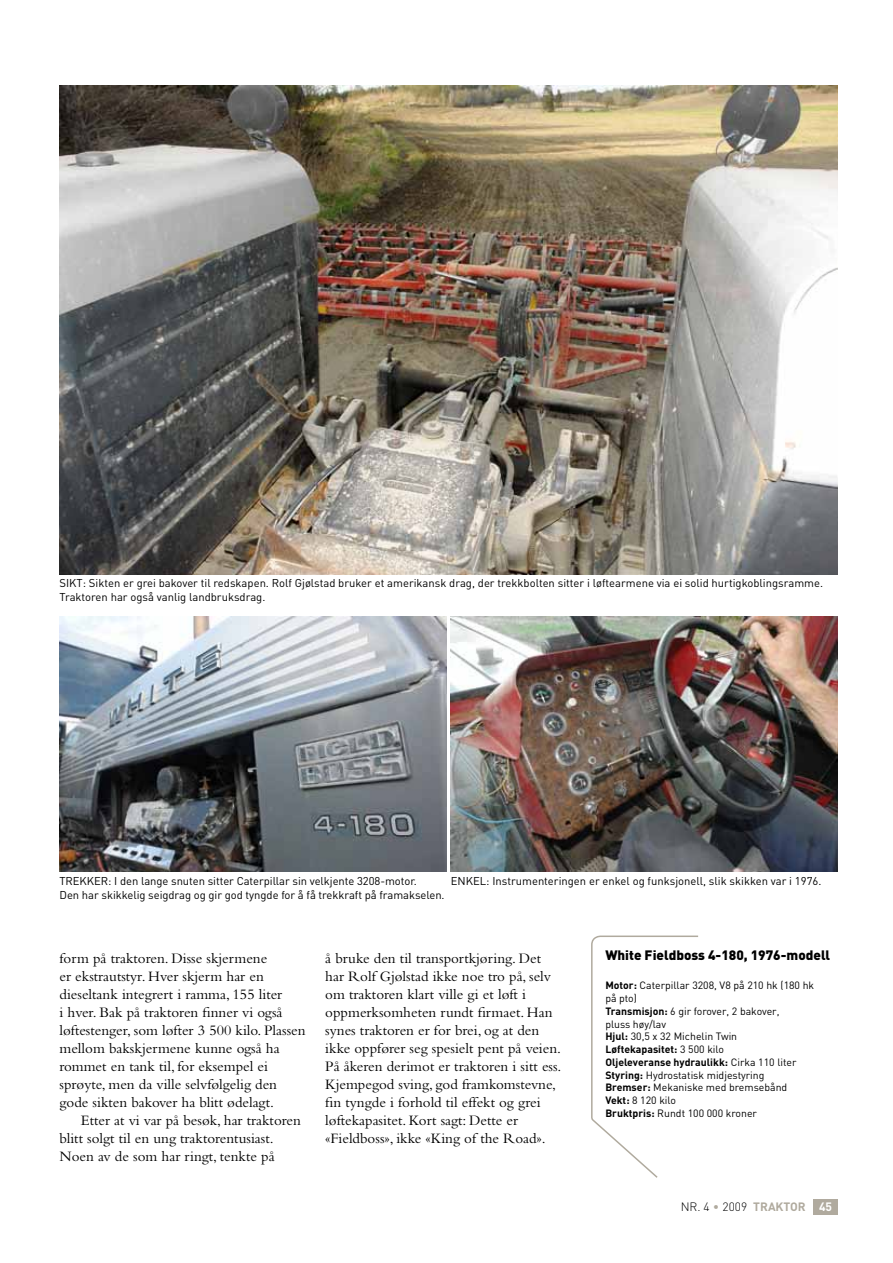
<style>
.page{position:relative;width:893px;height:1263px;background:#fff}
.page>*{position:absolute;margin:0;border:0;box-sizing:border-box;transform-origin:0 0}
.t1{font:15px/18px "Bembo";color:#000}
.t2{font:900 13.5px "DIN";color:#000}
.t3{font:300 12px "DIN";color:#000}
.t4{font:11.25px/13.5px "DIN";color:#000}
.t5{font:10.5px/12.8px "DIN";color:#000}
.s1{font-weight:700}
.s2{color:#b0aa9e}
.s3{font-weight:700;color:#b0aa9e}
.s4{font-weight:700;color:#fff}
</style>
<div class="page">
<img style="left:60px;top:617px;width:386px;height:255px">
<img style="left:451px;top:617px;width:387px;height:255px">
<img style="left:60px;top:85px;width:778px;height:489px">
<svg style="left:591px;top:935px;width:108px;height:243px"></svg>
<div style="left:814px;top:1199px;width:24px;height:16px;background:#b0aa9e"></div>
<p class="t4" style="left:60px;top:576px;width:765px">SIKT: Sikten er grei bakover til redskapen. Rolf Gjølstad bruker et amerikansk drag, der trekkbolten sitter i løftearmene via ei solid hurtigkoblingsramme.<br>Traktoren har også vanlig landbruksdrag.</p>
<p class="t4" style="left:60px;top:874px;width:387px">TREKKER: I den lange snuten sitter Caterpillar sin velkjente 3208-motor.<br>Den har skikkelig seigdrag og gir god tyngde for å få trekkraft på framakselen.</p>
<p class="t4" style="left:451px;top:874px;width:372px">ENKEL: Instrumenteringen er enkel og funksjonell, slik skikken var i 1976.</p>
<p class="t1" style="left:60px;top:949px;width:248px">form på traktoren. Disse skjermene<br>er ekstrautstyr. Hver skjerm har en dieseltank integrert i ramma, 155 liter<br>i hver. Bak på traktoren finner vi også løftestenger, som løfter 3 500 kilo. Plassen mellom bakskjermene kunne også ha rommet en tank til, for eksempel ei sprøyte, men da ville selvfølgelig den gode sikten bakover ha blitt ødelagt.</p>
<p class="t1" style="left:60px;top:1111px;width:243px;text-indent:21px">Etter at vi var på besøk, har traktoren blitt solgt til en ung traktorentusiast.<br>Noen av de som har ringt, tenkte på</p>
<p class="t1" style="left:325px;top:949px;width:238px">å bruke den til transportkjøring. Det har Rolf Gjølstad ikke noe tro på, selv om traktoren klart ville gi et løft i oppmerksomheten rundt firmaet. Han synes traktoren er for brei, og at den ikke oppfører seg spesielt pent på veien.<br>På åkeren derimot er traktoren i sitt ess.<br>Kjempegod sving, god framkomstevne, fin tyngde i forhold til effekt og grei løftekapasitet. Kort sagt: Dette er «Fieldboss», ikke «King of the Road».</p>
<p class="t2" style="left:605px;top:946px;width:226px">White Fieldboss 4-180, 1976-modell</p>
<p class="t5" style="left:605px;top:979px;width:210px"><span class="s1">Motor:</span> Caterpillar 3208, V8 på 210 hk (180 hk på pto)<br><span class="s1">Transmisjon:</span> 6 gir forover, 2 bakover,<br>pluss høy/lav<br><span class="s1">Hjul:</span> 30,5 x 32 Michelin Twin<br><span class="s1">Løftekapasitet:</span> 3 500 kilo<br><span class="s1">Oljeleveranse hydraulikk:</span> Cirka 110 liter<br><span class="s1">Styring:</span> Hydrostatisk midjestyring<br><span class="s1">Bremser:</span> Mekaniske med bremsebånd<br><span class="s1">Vekt:</span> 8 120 kilo<br><span class="s1">Bruktpris:</span> Rundt 100 000 kroner</p>
<p class="t3" style="left:681px;top:1200px;width:153px">NR. 4 <span class="s2">•</span> 2009 <span class="s3">TRAKTOR</span> <span class="s4">45</span></p>
</div>
